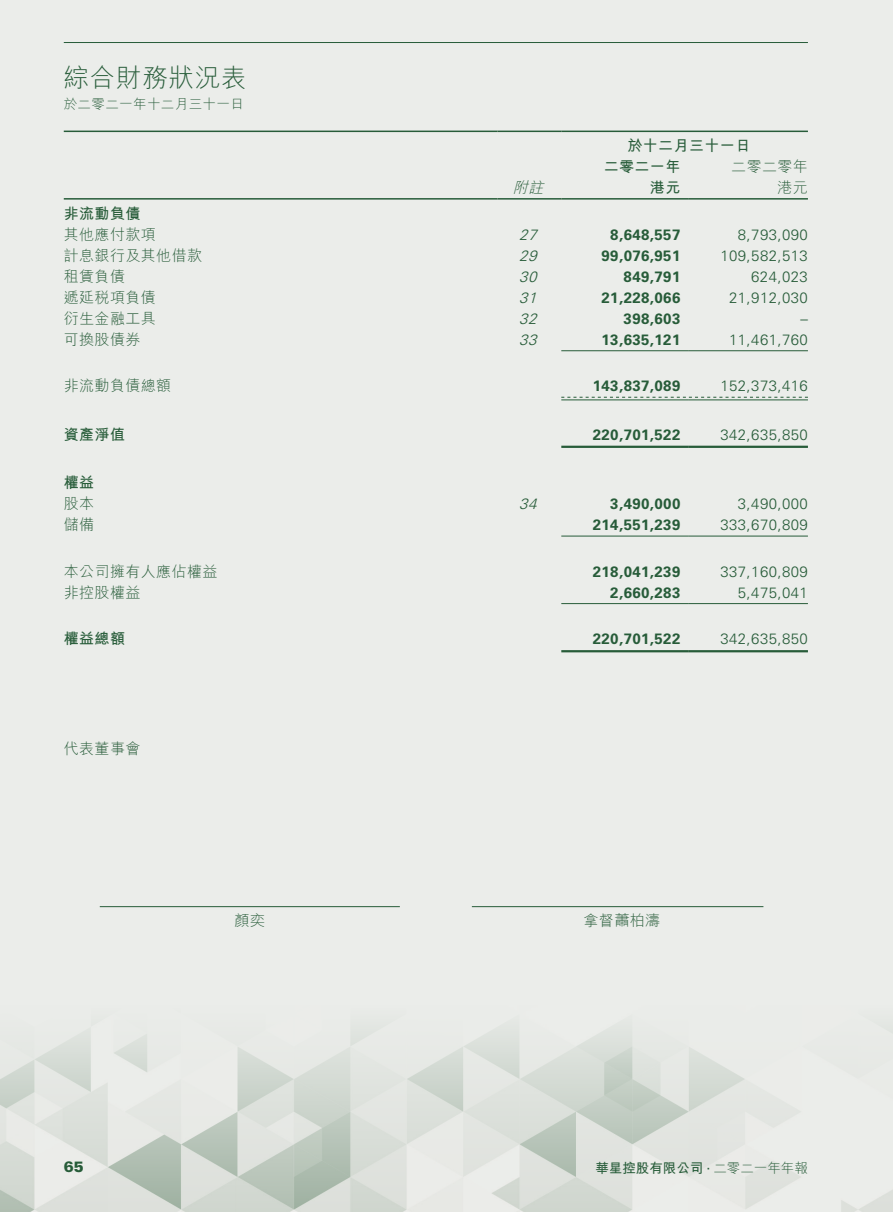
<style>
.page{position:relative;width:893px;height:1212px;background:#ebedea}
.page>*{position:absolute;margin:0;border:0;box-sizing:border-box;transform-origin:0 0}
.t1{font:300 25.5px "M Hei HK";letter-spacing:.03em;color:#275c39}
.t2{font:700 15px "Univers LT Std";letter-spacing:.03em;color:#275c39}
.t3{font:300 15px "Univers LT Std";letter-spacing:.03em;color:#275c39}
.t4{font:300 15px "M Hei HK";letter-spacing:.03em;color:#275c39}
.t5{font:700 15px/21px "M Hei HK";letter-spacing:.03em;color:#275c39}
.t6{font:italic 300 15px "Univers LT Std";color:#275c39}
.t7{font:900 15px "Univers LT Std";color:#275c39}
.t8{font:italic 300 15px "M Hei HK";color:#275c39}
.t9{font:700 13.5px "M Hei HK";color:#275c39}
.t10{font:300 13.5px "M Hei HK";letter-spacing:.03em;color:#275c39}
.s1{font-family:"Univers LT Std";font-size:12px}
.s2{font-weight:300}
</style>
<div class="page">
<img style="left:0;top:1031px;width:893px;height:181px">
<hr style="left:64px;top:42px;width:744px;height:1px;background:#275c39">
<hr style="left:64px;top:131px;width:433px;height:1px;background:#275c39">
<hr style="left:497px;top:131px;width:64px;height:1px;background:#275c39">
<hr style="left:561px;top:131px;width:247px;height:1px;background:#275c39">
<hr style="left:64px;top:198px;width:433px;height:2px;background:#275c39">
<hr style="left:497px;top:198px;width:64px;height:2px;background:#275c39">
<hr style="left:561px;top:198px;width:128px;height:2px;background:#275c39">
<hr style="left:689px;top:198px;width:119px;height:2px;background:#275c39">
<hr style="left:561px;top:350px;width:128px;height:1px;background:#275c39">
<hr style="left:689px;top:350px;width:119px;height:1px;background:#275c39">
<hr style="left:561px;top:399px;width:128px;height:1px;background:#275c39">
<svg style="left:561px;top:397px;width:247px;height:1px"></svg>
<hr style="left:689px;top:399px;width:119px;height:1px;background:#275c39">
<hr style="left:561px;top:446px;width:128px;height:2px;background:#275c39">
<hr style="left:689px;top:446px;width:119px;height:2px;background:#275c39">
<hr style="left:561px;top:536px;width:128px;height:1px;background:#275c39">
<hr style="left:689px;top:536px;width:119px;height:1px;background:#275c39">
<hr style="left:561px;top:603px;width:128px;height:1px;background:#275c39">
<hr style="left:689px;top:603px;width:119px;height:1px;background:#275c39">
<hr style="left:561px;top:650px;width:128px;height:2px;background:#275c39">
<hr style="left:689px;top:650px;width:119px;height:2px;background:#275c39">
<hr style="left:100px;top:906px;width:300px;height:1px;background:#275c39">
<hr style="left:472px;top:906px;width:291px;height:1px;background:#275c39">
<h1 class="t1" style="left:64px;top:64px;width:184px">綜合財務狀況表</h1>
<p class="t10" style="left:64px;top:97px;width:182px">於二零二一年十二月三十一日</p>
<p class="t5" style="left:604px;top:134px;width:148px;text-indent:24px">於十二月三十一日二零二一年</p>
<p class="t4" style="left:731px;top:159px;width:78px">二零二零年</p>
<p class="t8" style="left:513px;top:180px;width:36px">附註</p>
<p class="t5" style="left:650px;top:176px;width:32px">港元</p>
<p class="t4" style="left:777px;top:180px;width:32px">港元</p>
<p class="t5" style="left:64px;top:201px;width:78px">非流動負債</p>
<p class="t4" style="left:64px;top:226px;width:94px">其他應付款項</p>
<p class="t6" style="left:519px;top:225px;width:23px">27</p>
<p class="t2" style="left:610px;top:226px;width:72px">8,648,557</p>
<p class="t3" style="left:738px;top:225px;width:72px">8,793,090</p>
<p class="t4" style="left:64px;top:247px;width:140px">計息銀行及其他借款</p>
<p class="t6" style="left:519px;top:246px;width:23px">29</p>
<p class="t2" style="left:602px;top:247px;width:80px">99,076,951</p>
<p class="t3" style="left:720px;top:246px;width:89px">109,582,513</p>
<p class="t4" style="left:64px;top:268px;width:63px">租賃負債</p>
<p class="t6" style="left:519px;top:267px;width:23px">30</p>
<p class="t2" style="left:624px;top:268px;width:58px">849,791</p>
<p class="t3" style="left:751px;top:267px;width:58px">624,023</p>
<p class="t4" style="left:64px;top:289px;width:94px">遞延稅項負債</p>
<p class="t6" style="left:519px;top:288px;width:23px">31</p>
<p class="t2" style="left:602px;top:289px;width:80px">21,228,066</p>
<p class="t3" style="left:729px;top:288px;width:80px">21,912,030</p>
<p class="t4" style="left:64px;top:310px;width:94px">衍生金融工具</p>
<p class="t6" style="left:519px;top:309px;width:23px">32</p>
<p class="t2" style="left:624px;top:310px;width:58px">398,603</p>
<p class="t3" style="left:800px;top:309px;width:9px">–</p>
<p class="t4" style="left:64px;top:331px;width:78px">可換股債券</p>
<p class="t6" style="left:519px;top:330px;width:23px">33</p>
<p class="t2" style="left:602px;top:331px;width:80px">13,635,121</p>
<p class="t3" style="left:729px;top:330px;width:80px">11,461,760</p>
<p class="t4" style="left:64px;top:378px;width:109px">非流動負債總額</p>
<p class="t2" style="left:593px;top:377px;width:89px">143,837,089</p>
<p class="t3" style="left:720px;top:377px;width:89px">152,373,416</p>
<p class="t5" style="left:64px;top:422px;width:63px">資產淨值</p>
<p class="t2" style="left:593px;top:425px;width:89px">220,701,522</p>
<p class="t3" style="left:720px;top:425px;width:89px">342,635,850</p>
<p class="t5" style="left:64px;top:471px;width:32px">權益</p>
<p class="t4" style="left:64px;top:496px;width:32px">股本</p>
<p class="t6" style="left:519px;top:495px;width:23px">34</p>
<p class="t2" style="left:610px;top:495px;width:72px">3,490,000</p>
<p class="t3" style="left:738px;top:495px;width:72px">3,490,000</p>
<p class="t4" style="left:64px;top:517px;width:32px">儲備</p>
<p class="t2" style="left:593px;top:516px;width:89px">214,551,239</p>
<p class="t3" style="left:720px;top:516px;width:89px">333,670,809</p>
<p class="t4" style="left:64px;top:563px;width:155px">本公司擁有人應佔權益</p>
<p class="t2" style="left:593px;top:562px;width:89px">218,041,239</p>
<p class="t3" style="left:720px;top:562px;width:89px">337,160,809</p>
<p class="t4" style="left:64px;top:584px;width:78px">非控股權益</p>
<p class="t2" style="left:610px;top:583px;width:72px">2,660,283</p>
<p class="t3" style="left:738px;top:583px;width:72px">5,475,041</p>
<p class="t5" style="left:64px;top:627px;width:63px">權益總額</p>
<p class="t2" style="left:593px;top:630px;width:89px">220,701,522</p>
<p class="t3" style="left:720px;top:630px;width:89px">342,635,850</p>
<p class="t4" style="left:64px;top:740px;width:78px">代表董事會</p>
<p class="t4" style="left:235px;top:913px;width:32px">顏奕</p>
<p class="t4" style="left:584px;top:913px;width:78px">拿督蕭柏濤</p>
<p class="t7" style="left:64px;top:1157px;width:22px">65</p>
<p class="t9" style="left:595px;top:1158px;width:214px">華星控股有限公司 <span class="s1">·</span> <span class="s2">二零二一年年報</span></p>
</div>
